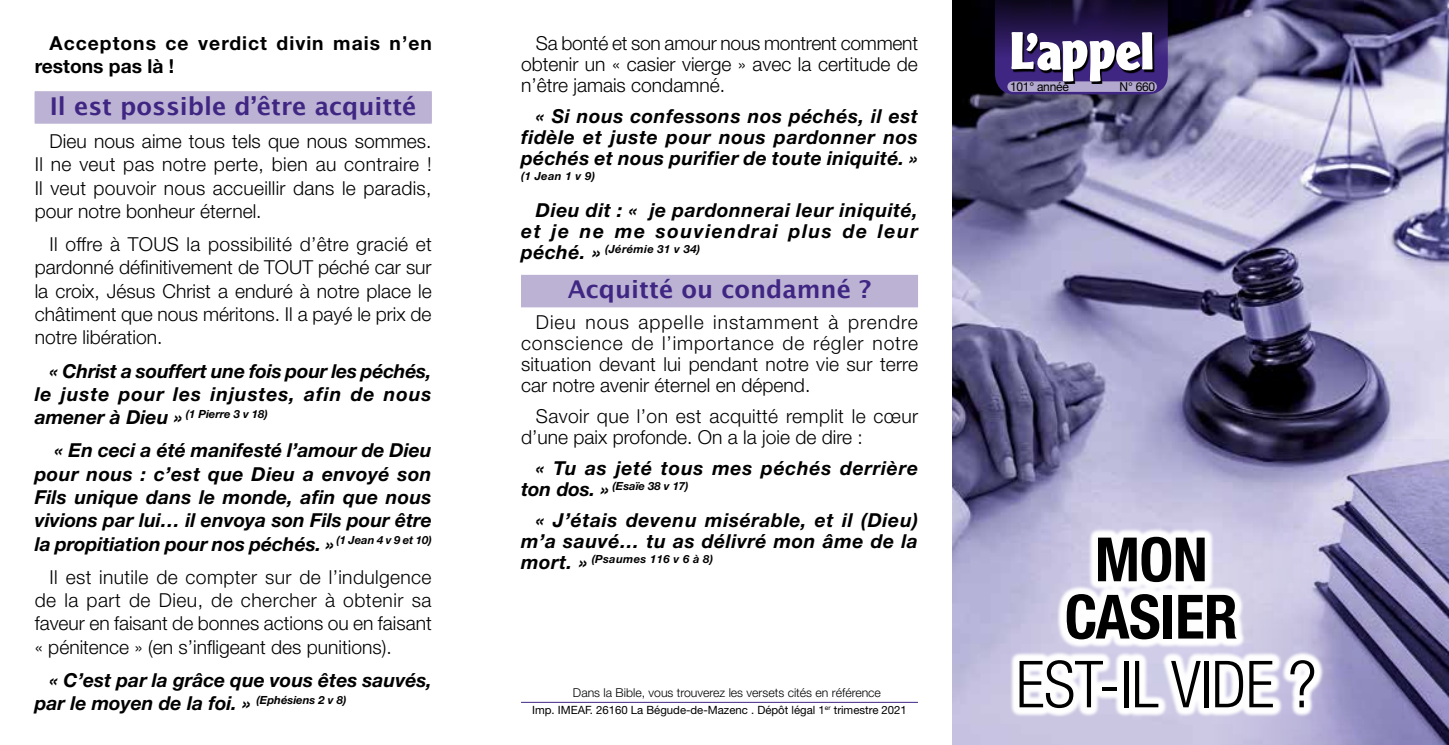
<style>
.page{position:relative;width:1449px;height:745px;background:#fff}
.page>*{position:absolute;margin:0;border:0;box-sizing:border-box;transform-origin:0 0}
.t1{font:300 condensed 64.92px "Helvetica Neue";letter-spacing:-.01em;color:#000}
.t2{font:700 condensed 61.07px/57.2px "Helvetica Neue";letter-spacing:-.01em;color:#000;text-align:center}
.t3{font:700 24.5px "Lucida Grande";color:#402683}
.t4{font:300 19.25px/23.3px "Helvetica Neue";color:#000;text-align:justify}
.t5{font:italic 700 19.25px/21px "Helvetica Neue";letter-spacing:.03em;color:#000;text-align:justify}
.t6{font:300 19.25px/21px "Helvetica Neue";letter-spacing:.02em;color:#000}
.t7{font:italic 700 19.25px/23.3px "Helvetica Neue";letter-spacing:-.01em;color:#000;text-align:right}
.t8{font:italic 700 19.25px/23.3px "Helvetica Neue";color:#000}
.t9{font:700 19.25px/23.3px "Helvetica Neue";letter-spacing:.05em;color:#000}
.t10{font:300 12.25px "Helvetica Neue";color:#000}
.t11{font:12.25px "Helvetica Neue";letter-spacing:-.02em;color:#000}
.t12{font:11.38px "Helvetica Neue";color:#000}
.t13{font:italic 700 11.2px "Helvetica Neue";letter-spacing:.03em;color:#000}
.t14{font:italic 700 11.2px "Helvetica Neue";color:#000}
.s1{font-size:19.25px}
</style>
<div class="page">
<img style="left:952px;top:0;width:497px;height:744px">
<div style="left:963px;top:0;width:216px;height:126px;background:#000;opacity:.4"></div>
<img style="left:1213px;top:439px;width:236px;height:305px">
<hr style="left:521px;top:701px;width:397px;height:1px;background:#402683">
<svg style="left:995px;top:0;width:172px;height:94px"></svg>
<svg style="left:1010px;top:527px;width:314px;height:189px"></svg>
<div style="left:521px;top:276px;width:397px;height:31px;background:#bcb3d4"></div>
<div style="left:521px;top:275px;width:397px;height:31px;background:#bcb3d4"></div>
<div style="left:35px;top:92px;width:397px;height:32px;background:#cec8e0"></div>
<div style="left:35px;top:91px;width:397px;height:32px;background:#bcb3d4"></div>
<p class="t9" style="left:35px;top:31px;width:399px;text-indent:15px">Acceptons ce verdict divin mais n’en restons pas là !</p>
<p class="t3" style="left:50px;top:86px;width:368px">Il est possible d’être acquitté</p>
<p class="t4" style="left:35px;top:129px;width:398px;text-indent:15px">Dieu nous aime tous tels que nous sommes.<br>Il ne veut pas notre perte, bien au contraire !<br>Il veut pouvoir nous accueillir dans le paradis, pour notre bonheur éternel.</p>
<p class="t4" style="left:35px;top:232px;width:398px;text-indent:15px">Il offre à TOUS la possibilité d’être gracié et pardonné définitivement de TOUT péché car sur la croix, Jésus Christ a enduré à notre place le châtiment que nous méritons. Il a payé le prix de notre libération.</p>
<p class="t7" style="left:35px;top:358px;width:398px">« Christ a souffert une fois pour les péchés, le juste pour les injustes, afin de nous</p>
<p class="t14" style="left:35px;top:406px;width:234px"><span class="s1">amener à Dieu »</span> (1 Pierre 3 v 18)</p>
<p class="t5" style="left:35px;top:438px;width:398px;line-height:23.3px;text-indent:20px">« En ceci a été manifesté l’amour de Dieu pour nous : c’est que Dieu a envoyé son Fils unique dans le monde, afin que nous vivions par lui… il envoya son Fils pour être la propitiation pour nos péchés. » <sup>(1</sup> <sup>Jean</sup> <sup>4</sup> <sup>v</sup> <sup>9</sup> <sup>et</sup> <sup>10)</sup></p>
<p class="t4" style="left:35px;top:564px;width:398px;text-indent:15px">Il est inutile de compter sur de l’indulgence de la part de Dieu, de chercher à obtenir sa faveur en faisant de bonnes actions ou en faisant « pénitence » (en s’infligeant des punitions).</p>
<p class="t8" style="left:35px;top:667px;width:398px;text-indent:15px">« C’est par la grâce que vous êtes sauvés, par le moyen de la foi. » <sup>(Ephésiens</sup> <sup>2</sup> <sup>v</sup> <sup>8)</sup></p>
<p class="t4" style="left:521px;top:32px;width:398px;line-height:21px;text-indent:15px">Sa bonté et son amour nous montrent comment obtenir un « casier vierge » avec la certitude de n’être jamais condamné.</p>
<p class="t5" style="left:521px;top:105px;width:398px;text-indent:15px">« Si nous confessons nos péchés, il est fidèle et juste pour nous pardonner nos péchés et nous purifier de toute iniquité. »</p>
<p class="t13" style="left:521px;top:169px;width:76px">(1 Jean 1 v 9)</p>
<p class="t5" style="left:521px;top:199px;width:398px;text-align:right">Dieu dit : « je pardonnerai leur iniquité, et je ne me souviendrai plus de leur</p>
<p class="t13" style="left:521px;top:241px;width:181px"><span class="s1">péché. »</span> (Jérémie 31 v 34)</p>
<p class="t3" style="left:568px;top:269px;width:305px">Acquitté ou condamné ?</p>
<p class="t4" style="left:521px;top:311px;width:399px;line-height:21px;text-indent:15px">Dieu nous appelle instamment à prendre conscience de l’importance de régler notre situation devant lui pendant notre vie sur terre car notre avenir éternel en dépend.</p>
<p class="t6" style="left:521px;top:405px;width:399px;text-indent:15px">Savoir que l’on est acquitté remplit le cœur d’une paix profonde. On a la joie de dire :</p>
<p class="t5" style="left:536px;top:457px;width:383px">« Tu as jeté tous mes péchés derrière</p>
<p class="t14" style="left:521px;top:479px;width:169px"><span class="s1">ton dos. »</span> (Esaïe 38 v 17)</p>
<p class="t5" style="left:521px;top:509px;width:398px;text-align:right">« J’étais devenu misérable, et il (Dieu) m’a sauvé… tu as délivré mon âme de la</p>
<p class="t13" style="left:521px;top:551px;width:194px"><span class="s1">mort. »</span> (Psaumes 116 v 6 à 8)</p>
<p class="t10" style="left:573px;top:684px;width:309px">Dans la Bible, vous trouverez les versets cités en référence</p>
<p class="t12" style="left:532px;top:702px;width:376px">Imp. IMEAF. 26160 La Bégude-de-Mazenc . Dépôt légal 1<sup>er</sup> trimestre 2021</p>
<p class="t11" style="left:1010px;top:78px;width:60px">101° année</p>
<p class="t11" style="left:1119px;top:78px;width:37px">N° 660</p>
<h2 class="t2" style="left:1064px;top:529px;width:175px">MON<br>CASIER</h2>
<h1 class="t1" style="left:1016px;top:646px;width:302px">EST-IL VIDE ?</h1>
</div>
